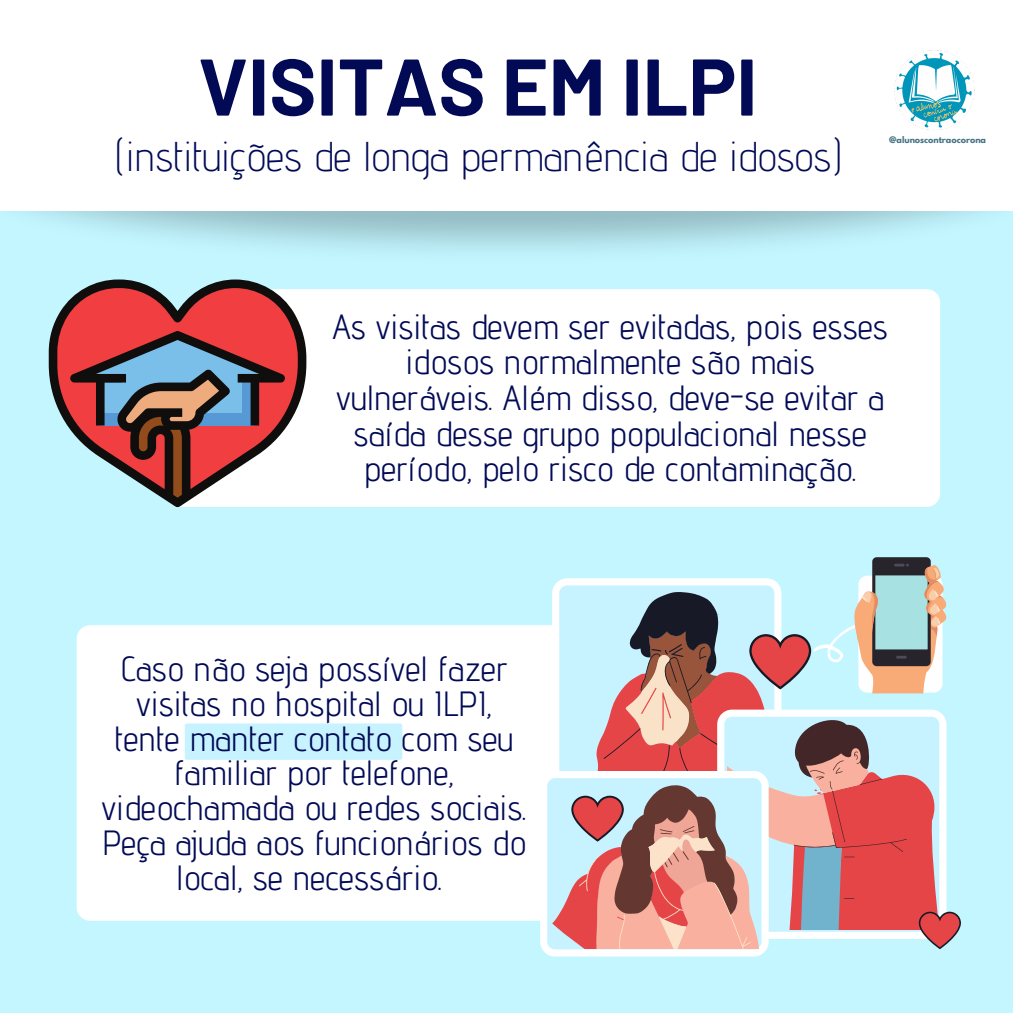
<style>
.page{position:relative;width:1013px;height:1013px;background:#fff}
.page>*{position:absolute;margin:0;border:0;box-sizing:border-box;transform-origin:0 0}
.t1{font:700 80.12px "Barlow";color:#020a56}
.t2{font:300 41.62px "Advent Pro";color:#020a56}
.t3{font:35px/34.9px "Advent Pro";color:#020a56;text-align:center}
.t4{font:700 8px "League Spartan";color:#467384}
</style>
<div class="page">
<div style="left:0;top:0;width:1012px;height:1012px;background:#c3f6ff"></div>
<img style="left:0;top:210px;width:940px;height:89px">
<div style="left:0;top:0;width:1012px;height:210px;background:#fff"></div>
<div style="left:95px;top:289px;width:845px;height:218px;background:#fff;border-radius:13px"></div>
<div style="left:77px;top:254px;width:101px;height:345px;background:#c3f6ff"></div>
<div style="left:101px;top:262px;width:167px;height:168px;background:#c3f6ff"></div>
<svg style="left:49px;top:279px;width:257px;height:228px"></svg>
<svg style="left:70px;top:331px;width:215px;height:172px"></svg>
<div style="left:77px;top:625px;width:506px;height:295px;background:#fff;border-radius:13px"></div>
<svg style="left:540px;top:779px;width:227px;height:177px;fill:#fff"></svg>
<div style="left:872px;top:557px;width:58px;height:109px;background:#28242c;border-radius:4px"></div>
<svg style="left:552px;top:563px;width:408px;height:386px"></svg>
<div style="left:185px;top:723px;width:217px;height:36px;background:#c6f3ff;border-radius:2px"></div>
<img style="left:788px;top:50px;width:224px;height:194px">
<h1 class="t1" style="left:198px;top:35px;width:560px">VISITAS EM ILPI</h1>
<p class="t2" style="left:114px;top:131px;width:730px">(instituições de longa permanência de idosos)</p>
<p class="t4" style="left:889px;top:135px;width:98px">@alunoscontraocorona</p>
<p class="t3" style="left:332px;top:308px;width:557px;line-height:35.6px">As visitas devem ser evitadas, pois esses idosos normalmente são mais vulneráveis. Além disso, deve-se evitar a saída desse grupo populacional nesse período, pelo risco de contaminação.</p>
<p class="t3" style="left:101px;top:650px;width:427px">Caso não seja possível fazer visitas no hospital ou ILPI, tente manter contato com seu familiar por telefone, videochamada ou redes sociais.<br>Peça ajuda aos funcionários do local, se necessário.</p>
</div>
